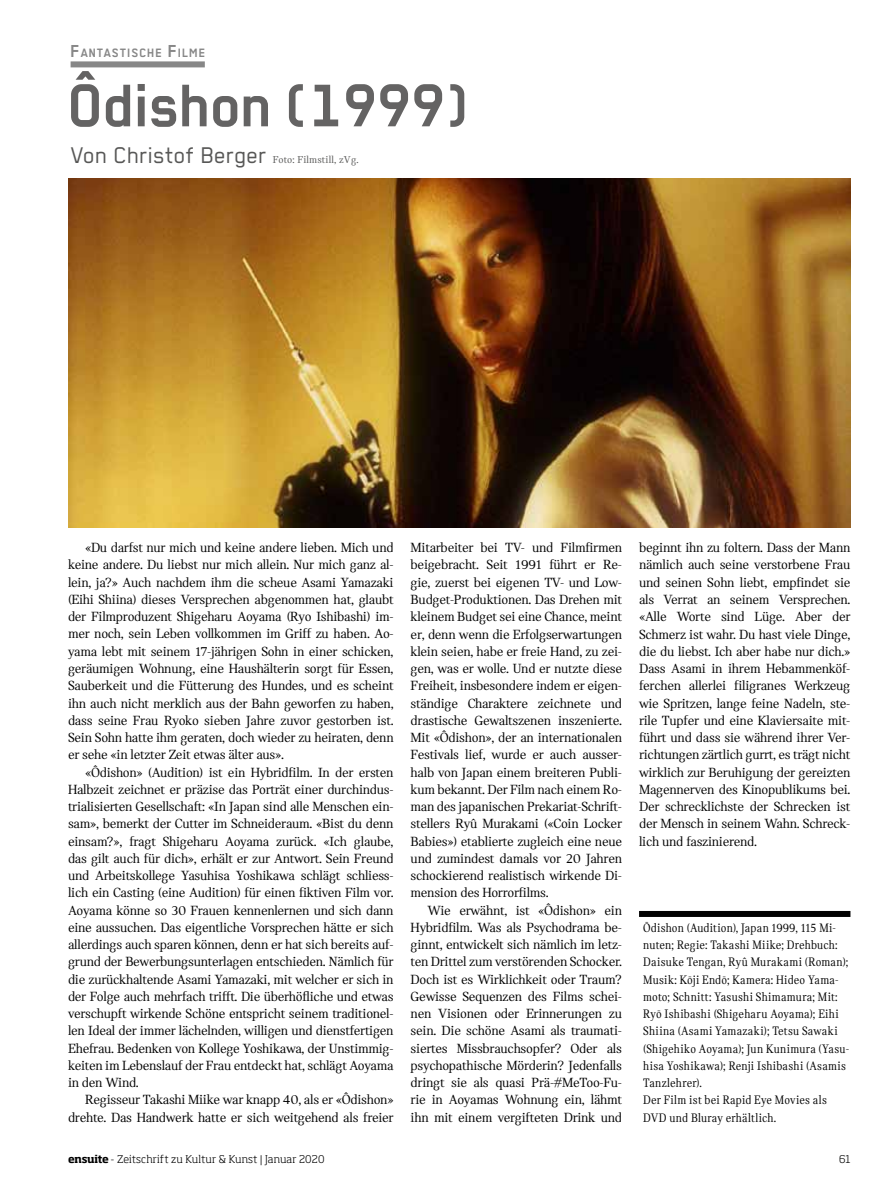
<style>
.page{position:relative;width:893px;height:1191px;background:#fff}
.page>*{position:absolute;margin:0;border:0;box-sizing:border-box;transform-origin:0 0}
.t1{font:700 67.5px "Regular";letter-spacing:-.015em;color:#646363}
.t2{font:25.5px "Regular";letter-spacing:.01em;color:#575756}
.t3{font:13.95px/17.2px "Catalog";letter-spacing:-.02em;color:#000;text-align:justify}
.t4{font:700 13.65px "Regular";letter-spacing:.045em;color:#878787}
.t5{font:12.9px/17.2px "Catalog";letter-spacing:.02em;color:#000;scale:.9 1}
.t6{font:300 10.5px "Soho Std";letter-spacing:.015em;color:#000}
.t7{font:10.5px "Catalog";letter-spacing:.01em;color:#575756}
.s1{font-size:19.5px}
.s2{font-weight:700}
</style>
<div class="page">
<div style="left:71px;top:61px;width:134px;height:6px;background:#878787"></div>
<div style="left:639px;top:911px;width:211px;height:6px;background:#000"></div>
<img style="left:68px;top:179px;width:782px;height:348px">
<p class="t4" style="left:71px;top:45px;width:136px"><span class="s1">F</span>ANTASTISCHE <span class="s1">F</span>ILME</p>
<h1 class="t1" style="left:68px;top:68px;width:403px">Ôdishon (1999)</h1>
<h2 class="t2" style="left:71px;top:141px;width:197px">Von Christof Berger</h2>
<p class="t7" style="left:273px;top:153px;width:87px">Foto: Filmstill, zVg.</p>
<p class="t3" style="left:68px;top:539px;width:327px;text-indent:17px">«Du darfst nur mich und keine andere lieben. Mich und keine andere. Du liebst nur mich allein. Nur mich ganz al&shy;lein, ja?» Auch nachdem ihm die scheue Asami Yamazaki (Eihi Shiina) dieses Versprechen abgenommen hat, glaubt der Filmproduzent Shigeharu Aoyama (Ryo Ishibashi) im&shy;mer noch, sein Leben vollkommen im Griff zu haben. Ao&shy;yama lebt mit seinem 17-jährigen Sohn in einer schicken, geräumigen Wohnung, eine Haushälterin sorgt für Essen, Sauberkeit und die Fütterung des Hundes, und es scheint ihn auch nicht merklich aus der Bahn geworfen zu haben, dass seine Frau Ryoko sieben Jahre zuvor gestorben ist.<br>Sein Sohn hatte ihm geraten, doch wieder zu heiraten, denn er sehe «in letzter Zeit etwas älter aus».</p>
<p class="t3" style="left:68px;top:763px;width:327px;text-indent:17px">«Ôdishon» (Audition) ist ein Hybridfilm. In der ersten Halbzeit zeichnet er präzise das Porträt einer durchindus&shy;trialisierten Gesellschaft: «In Japan sind alle Menschen ein&shy;sam», bemerkt der Cutter im Schneideraum. «Bist du denn einsam?», fragt Shigeharu Aoyama zurück. «Ich glaube, das gilt auch für dich», erhält er zur Antwort. Sein Freund und Arbeitskollege Yasuhisa Yoshikawa schlägt schliess&shy;lich ein Casting (eine Audition) für einen fiktiven Film vor.<br>Aoyama könne so 30 Frauen kennenlernen und sich dann eine aussuchen. Das eigentliche Vorsprechen hätte er sich allerdings auch sparen können, denn er hat sich bereits auf&shy;grund der Bewerbungsunterlagen entschieden. Nämlich für die zurückhaltende Asami Yamazaki, mit welcher er sich in der Folge auch mehrfach trifft. Die überhöfliche und etwas verschupft wirkende Schöne entspricht seinem traditionel&shy;len Ideal der immer lächelnden, willigen und dienstfertigen Ehefrau. Bedenken von Kollege Yoshikawa, der Unstimmig&shy;keiten im Lebenslauf der Frau entdeckt hat, schlägt Aoyama in den Wind.</p>
<p class="t3" style="left:68px;top:1091px;width:327px;text-align:right">Regisseur Takashi Miike war knapp 40, als er «Ôdishon» drehte. Das Handwerk hatte er sich weitgehend als freier</p>
<p class="t3" style="left:411px;top:539px;width:213px">Mitarbeiter bei TV- und Filmfirmen beigebracht. Seit 1991 führt er Re&shy;gie, zuerst bei eigenen TV- und Low-Budget-Produktionen. Das Drehen mit kleinem Budget sei eine Chance, meint er, denn wenn die Erfolgserwartungen klein seien, habe er freie Hand, zu zei&shy;gen, was er wolle. Und er nutzte diese Freiheit, insbesondere indem er eigen&shy;ständige Charaktere zeichnete und drastische Gewaltszenen inszenierte.<br>Mit «Ôdishon», der an internationalen Festivals lief, wurde er auch ausser&shy;halb von Japan einem breiteren Publi&shy;kum bekannt. Der Film nach einem Ro&shy;man des japanischen Prekariat-Schrift&shy;stellers Ryû Murakami («Coin Locker Babies») etablierte zugleich eine neue und zumindest damals vor 20 Jahren schockierend realistisch wirkende Di&shy;mension des Horrorfilms.</p>
<p class="t3" style="left:411px;top:901px;width:213px;text-indent:17px">Wie erwähnt, ist «Ôdishon» ein Hybridfilm. Was als Psychodrama be&shy;ginnt, entwickelt sich nämlich im letz&shy;ten Drittel zum verstörenden Schocker.<br>Doch ist es Wirklichkeit oder Traum?<br>Gewisse Sequenzen des Films schei&shy;nen Visionen oder Erinnerungen zu sein. Die schöne Asami als traumati&shy;siertes Missbrauchsopfer? Oder als psychopathische Mörderin? Jedenfalls dringt sie als quasi Prä-#MeToo-Fu&shy;rie in Aoyamas Wohnung ein, lähmt ihn mit einem vergifteten Drink und</p>
<p class="t3" style="left:639px;top:539px;width:213px">beginnt ihn zu foltern. Dass der Mann nämlich auch seine verstorbene Frau und seinen Sohn liebt, empfindet sie als Verrat an seinem Versprechen. «Alle Worte sind Lüge. Aber der Schmerz ist wahr. Du hast viele Dinge, die du liebst. Ich aber habe nur dich.» Dass Asami in ihrem Hebammenköf&shy;ferchen allerlei filigranes Werkzeug wie Spritzen, lange feine Nadeln, ste&shy;rile Tupfer und eine Klaviersaite mit&shy;führt und dass sie während ihrer Ver&shy;richtungen zärtlich gurrt, es trägt nicht wirklich zur Beruhigung der gereizten Magennerven des Kinopublikums bei.<br>Der schrecklichste der Schrecken ist der Mensch in seinem Wahn. Schreck&shy;lich und faszinierend.</p>
<p class="t5" style="left:643px;top:919px;width:230px">Ōdishon (Audition), Japan 1999, 115 Mi&shy;nuten; Regie: Takashi Miike; Drehbuch:<br>Daisuke Tengan, Ryû Murakami (Roman); Musik: Kōji Endō; Kamera: Hideo Yama&shy;moto; Schnitt: Yasushi Shimamura; Mit:<br>Ryō Ishibashi (Shigeharu Aoyama); Eihi Shiina (Asami Yamazaki); Tetsu Sawaki (Shigehiko Aoyama); Jun Kunimura (Yasu&shy;hisa Yoshikawa); Renji Ishibashi (Asamis Tanzlehrer).<br>Der Film ist bei Rapid Eye Movies als DVD und Bluray erhältlich.</p>
<p class="t6" style="left:68px;top:1152px;width:258px"><span class="s2">ensuite</span> - Zeitschrift zu Kultur &amp; Kunst | Januar 2020</p>
<p class="t6" style="left:839px;top:1152px;width:13px">61</p>
</div>
